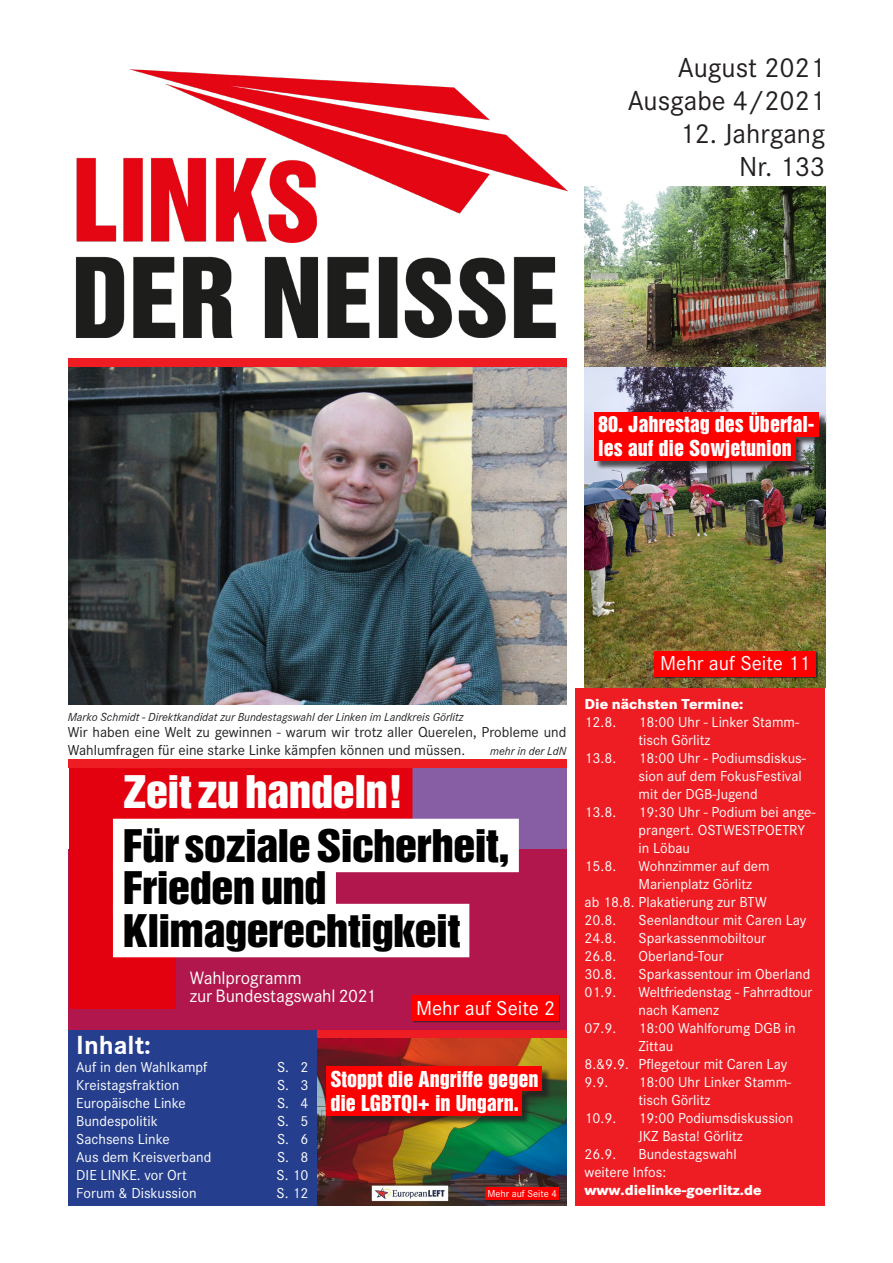
<style>
.page{position:relative;width:893px;height:1263px;background:#fff}
.page>*{position:absolute;margin:0;border:0;box-sizing:border-box;transform-origin:0 0}
.t1{font:41.1px/53.4px "Helvetica Inserat LT Std";letter-spacing:-.02em;color:#000;scale:1.1 1}
.t2{font:28.5px "Corporate S Pro";color:#231f20}
.Überschrift{font:27px "Corporate S Bold";color:#fff}
.t3{font:20.85px "Corporate S Pro";color:#fff}
.t4{font:20.1px/24.2px "Helvetica Inserat";color:#fff}
.t5{font:18.6px/18.6px "Corporate S";letter-spacing:-.01em;color:#fff}
.Absatz_Corpo{font:15px/18px "Corporate S Pro";color:#fff}
.Absatz_Corpo-2{font:15px/18px "Corporate S Pro";color:#231f20}
.Absatz_Corpo-3{font:800 15px "Corporate S Pro";color:#fff}
.Autoren___Bildunters{font:italic 12px "Corporate S Regular";color:#231f20}
.t6{font:10.5px "Corporate S Pro";color:#fff}
.s1{color:#fff}
</style>
<div class="page">
<div style="left:68px;top:1030px;width:249px;height:175px;background:#253f8e"></div>
<img style="left:75px;top:69px;width:492px;height:268px">
<div style="left:68px;top:760px;width:498px;height:8px;background:#ee1d23"></div>
<div style="left:68px;top:358px;width:498px;height:9px;background:#ee1d23"></div>
<div style="left:317px;top:1030px;width:250px;height:8px;background:#ee1d23"></div>
<div style="left:175px;top:768px;width:392px;height:172px;background:#875da3"></div>
<div style="left:69px;top:849px;width:498px;height:181px;background:#b1174c"></div>
<div style="left:69px;top:768px;width:106px;height:240px;background:#e3000f"></div>
<div style="left:113px;top:768px;width:299px;height:51px;background:#e3000f"></div>
<div style="left:113px;top:819px;width:406px;height:53px;background:#fff"></div>
<div style="left:113px;top:861px;width:223px;height:54px;background:#fff"></div>
<div style="left:113px;top:904px;width:356px;height:53px;background:#fff"></div>
<div style="left:412px;top:995px;width:148px;height:27px;background:#501c2e"></div>
<div style="left:412px;top:995px;width:147px;height:26px;background:#f00"></div>
<div style="left:576px;top:688px;width:249px;height:517px;background:#ee1d23"></div>
<img style="left:585px;top:187px;width:240px;height:501px">
<div style="left:655px;top:651px;width:163px;height:27px;background:#303120"></div>
<div style="left:655px;top:651px;width:161px;height:26px;background:#f00"></div>
<img style="left:317px;top:1038px;width:249px;height:167px">
<div style="left:328px;top:1068px;width:223px;height:57px;background:#231f20;opacity:.75"></div>
<div style="left:327px;top:1091px;width:195px;height:24px;background:#f00"></div>
<div style="left:327px;top:1067px;width:215px;height:24px;background:#f00"></div>
<div style="left:485px;top:1188px;width:75px;height:13px;background:#231f20"></div>
<div style="left:485px;top:1187px;width:74px;height:13px;background:#f00"></div>
<div style="left:596px;top:413px;width:232px;height:57px;background:#231f20;opacity:.75"></div>
<div style="left:594px;top:436px;width:202px;height:25px;background:#f00"></div>
<div style="left:594px;top:412px;width:225px;height:24px;background:#f00"></div>
<img style="left:68px;top:367px;width:498px;height:337px">
<p class="t2" style="left:678px;top:46px;width:149px">August 2021</p>
<p class="t2" style="left:628px;top:79px;width:199px">Ausgabe 4/2021</p>
<p class="t2" style="left:679px;top:112px;width:147px">12. Jahrgang</p>
<p class="t2" style="left:739px;top:145px;width:88px">Nr. 133</p>
<p class="t4" style="left:598px;top:413px;width:218px">80. Jahrestag des Überfal&shy;les auf die Sowjetunion</p>
<p class="Autoren___Bildunters" style="left:68px;top:710px;width:397px">Marko Schmidt - Direktkandidat zur Bundestagswahl der Linken im Landkreis Görlitz</p>
<p class="Absatz_Corpo-2" style="left:68px;top:722px;width:500px">Wir haben eine Welt zu gewinnen - warum wir trotz aller Querelen, Probleme und<br>Wahlumfragen für eine starke Linke kämpfen können und müssen.</p>
<p class="Autoren___Bildunters" style="left:490px;top:744px;width:78px">mehr in der LdN</p>
<p class="t1" style="left:123px;top:766px;width:353px"><span class="s1">Zeit zu handeln!<br></span>Für sozialeSicherheit,</p>
<p class="t1" style="left:123px;top:868px;width:308px;line-height:42.6px">Frieden und<br>Klimagerechtigkeit</p>
<p class="t5" style="left:190px;top:969px;width:188px">Wahlprogramm<br>zur Bundestagswahl 2021</p>
<p class="t3" style="left:416px;top:992px;width:141px">Mehr auf Seite 2</p>
<p class="Überschrift" style="left:76px;top:1030px;width:76px">Inhalt:</p>
<p class="Absatz_Corpo" style="left:76px;top:1057px;width:133px">Auf in den Wahlkampf</p>
<p class="Absatz_Corpo" style="left:277px;top:1057px;width:33px">S. 2</p>
<p class="Absatz_Corpo" style="left:76px;top:1075px;width:104px">Kreistagsfraktion</p>
<p class="Absatz_Corpo" style="left:277px;top:1075px;width:33px">S. 3</p>
<p class="Absatz_Corpo" style="left:76px;top:1093px;width:111px">Europäische Linke</p>
<p class="Absatz_Corpo" style="left:277px;top:1093px;width:33px">S. 4</p>
<p class="Absatz_Corpo" style="left:76px;top:1111px;width:83px">Bundespolitik</p>
<p class="Absatz_Corpo" style="left:277px;top:1111px;width:33px">S. 5</p>
<p class="Absatz_Corpo" style="left:76px;top:1129px;width:95px">Sachsens Linke</p>
<p class="Absatz_Corpo" style="left:277px;top:1129px;width:33px">S. 6</p>
<p class="Absatz_Corpo" style="left:76px;top:1147px;width:137px">Aus dem Kreisverband</p>
<p class="Absatz_Corpo" style="left:277px;top:1147px;width:33px">S. 8</p>
<p class="Absatz_Corpo" style="left:76px;top:1165px;width:112px">DIE LINKE. vor Ort</p>
<p class="Absatz_Corpo" style="left:277px;top:1165px;width:33px">S. 10</p>
<p class="Absatz_Corpo" style="left:76px;top:1183px;width:122px">Forum &amp; Diskussion</p>
<p class="Absatz_Corpo" style="left:277px;top:1183px;width:33px">S. 12</p>
<p class="t4" style="left:330px;top:1067px;width:210px">Stoppt die Angriffe gegen</p>
<p class="t4" style="left:330px;top:1091px;width:190px">die LGBTQI+ in Ungarn.</p>
<p class="t6" style="left:487px;top:1186px;width:71px">Mehr auf Seite 4</p>
<p class="t3" style="left:660px;top:648px;width:152px">Mehr auf Seite 11</p>
<p class="Absatz_Corpo-3" style="left:585px;top:691px;width:160px">Die nächsten Termine:</p>
<p class="Absatz_Corpo" style="left:585px;top:712px;width:33px">12.8.</p>
<p class="Absatz_Corpo" style="left:639px;top:712px;width:162px">18:00 Uhr - Linker Stamm&shy;tisch Görlitz</p>
<p class="Absatz_Corpo" style="left:585px;top:748px;width:33px">13.8.</p>
<p class="Absatz_Corpo" style="left:639px;top:748px;width:169px">18:00 Uhr - Podiumsdiskus&shy;sion auf dem FokusFestival mit der DGB-Jugend</p>
<p class="Absatz_Corpo" style="left:585px;top:802px;width:33px">13.8.</p>
<p class="Absatz_Corpo" style="left:639px;top:802px;width:179px">19:30 Uhr - Podium bei ange&shy;prangert. OSTWESTPOETRY in Löbau</p>
<p class="Absatz_Corpo" style="left:585px;top:856px;width:33px">15.8.</p>
<p class="Absatz_Corpo" style="left:639px;top:856px;width:133px">Wohnzimmer auf dem</p>
<p class="Absatz_Corpo" style="left:639px;top:874px;width:115px">Marienplatz Görlitz</p>
<p class="Absatz_Corpo" style="left:585px;top:892px;width:184px">ab 18.8. Plakatierung zur BTW</p>
<p class="Absatz_Corpo" style="left:585px;top:910px;width:33px">20.8.</p>
<p class="Absatz_Corpo" style="left:639px;top:910px;width:169px">Seenlandtour mit Caren Lay</p>
<p class="Absatz_Corpo" style="left:585px;top:928px;width:33px">24.8.</p>
<p class="Absatz_Corpo" style="left:639px;top:928px;width:129px">Sparkassenmobiltour</p>
<p class="Absatz_Corpo" style="left:585px;top:946px;width:33px">26.8.</p>
<p class="Absatz_Corpo" style="left:639px;top:946px;width:87px">Oberland-Tour</p>
<p class="Absatz_Corpo" style="left:585px;top:964px;width:33px">30.8.</p>
<p class="Absatz_Corpo" style="left:639px;top:964px;width:173px">Sparkassentour im Oberland</p>
<p class="Absatz_Corpo" style="left:585px;top:982px;width:33px">01.9.</p>
<p class="Absatz_Corpo" style="left:639px;top:982px;width:175px">Weltfriedenstag - Fahrradtour nach Kamenz</p>
<p class="Absatz_Corpo" style="left:585px;top:1018px;width:33px">07.9.</p>
<p class="Absatz_Corpo" style="left:639px;top:1018px;width:159px">18:00 Wahlforumg DGB in</p>
<p class="Absatz_Corpo" style="left:639px;top:1036px;width:36px">Zittau</p>
<p class="Absatz_Corpo" style="left:585px;top:1054px;width:204px">8.&amp;9.9. Pflegetour mit Caren Lay</p>
<p class="Absatz_Corpo" style="left:585px;top:1072px;width:25px">9.9.</p>
<p class="Absatz_Corpo" style="left:639px;top:1072px;width:154px">18:00 Uhr Linker Stamm&shy;tisch Görlitz</p>
<p class="Absatz_Corpo" style="left:585px;top:1108px;width:33px">10.9.</p>
<p class="Absatz_Corpo" style="left:639px;top:1108px;width:156px">19:00 Podiumsdiskussion</p>
<p class="Absatz_Corpo" style="left:639px;top:1126px;width:106px">JKZ Basta! Görlitz</p>
<p class="Absatz_Corpo" style="left:585px;top:1144px;width:33px">26.9.</p>
<p class="Absatz_Corpo" style="left:639px;top:1144px;width:100px">Bundestagswahl</p>
<p class="Absatz_Corpo" style="left:585px;top:1162px;width:83px">weitere Infos:</p>
<p class="Absatz_Corpo-3" style="left:585px;top:1177px;width:179px">www.dielinke-goerlitz.de</p>
</div>
